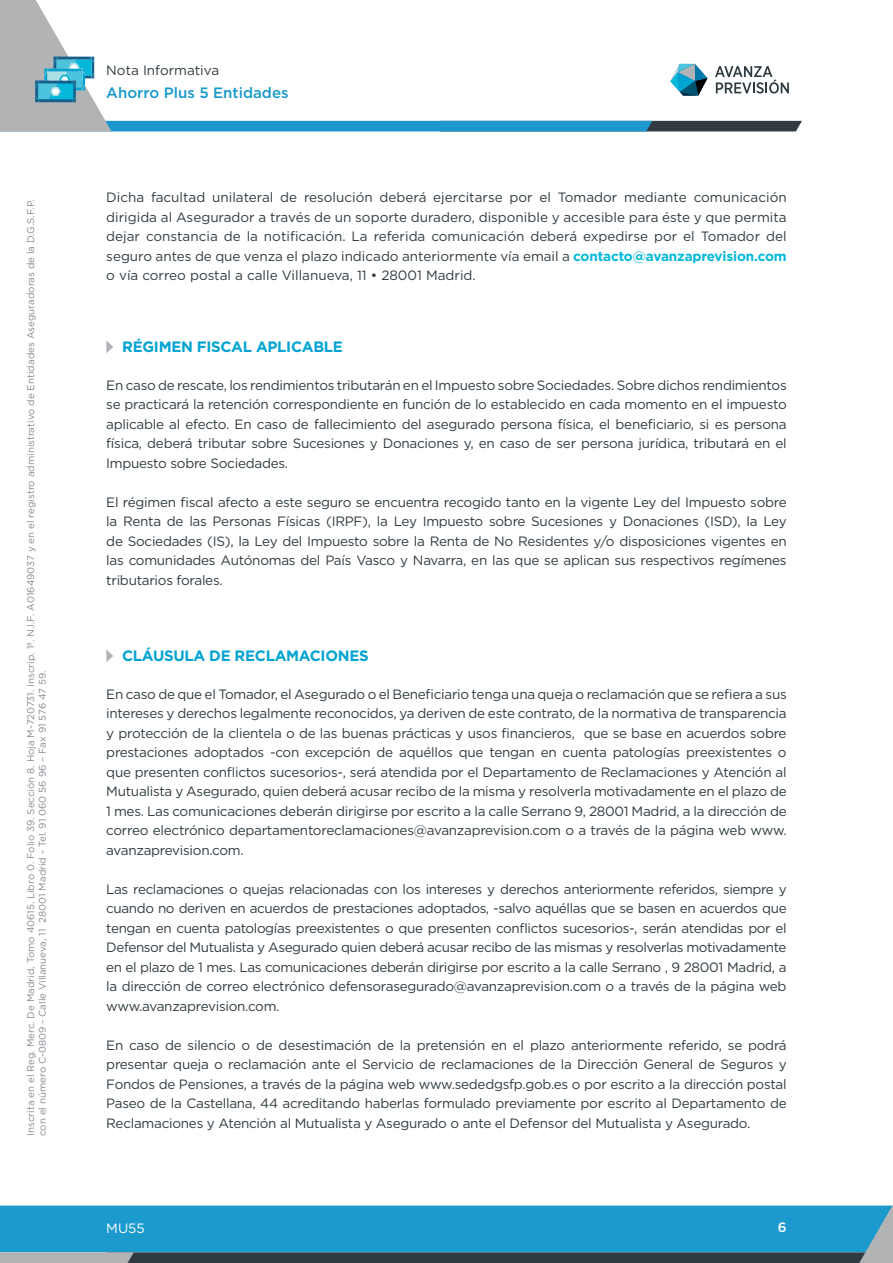
<style>
.page{position:relative;width:893px;height:1263px;background:#fff}
.page>*{position:absolute;margin:0;border:0;box-sizing:border-box;transform-origin:0 0}
.t1{font:700 15px "Gotham";letter-spacing:-.02em;color:#00a3d1}
.t2{font:500 15px "Gotham";color:#1799cb}
.t3{font:13.5px/19.5px "Gotham";letter-spacing:-.02em;color:#2f3b41;text-align:justify}
.t4{font:13.5px "Gotham";color:#2f3b41}
.t5{font:13.5px "Gotham";color:#fff}
.t6{font:500 13.5px "Gotham";color:#fff}
.t7{font:9.75px/11.7px "Gotham";color:#848a90}
.s1{font-weight:700;color:#03b8da}
</style>
<div class="page">
<svg style="left:0;top:1205px;width:893px;height:58px;background:#288db7"></svg>
<svg style="left:0;top:0;width:802px;height:131px"></svg>
<svg style="left:106px;top:340px;width:7px;height:13px"></svg>
<svg style="left:106px;top:649px;width:7px;height:13px"></svg>
<p class="t7" style="left:25px;top:1136px;width:938px;rotate:-90deg">Inscrita en el Reg. Merc. De Madrid, Tomo 40615. Libro 0. Folio 39. Sección 8. Hoja M-720731. Inscrip. 1ª. N.I.F. A01649037 y en el registro administrativo de Entidades Aseguradoras de la D.G.S.F.P. con el número C-0809 - Calle Villanueva, 11 28001 Madrid - Tel. 91 060 56 96 – Fax 91 576 47 59.</p>
<p class="t4" style="left:106px;top:61px;width:114px">Nota Informativa</p>
<p class="t2" style="left:106px;top:83px;width:184px">Ahorro Plus 5 Entidades</p>
<p class="t3" style="left:106px;top:187px;width:682px">Dicha facultad unilateral de resolución deberá ejercitarse por el Tomador mediante comunicación dirigida al Asegurador a través de un soporte duradero, disponible y accesible para éste y que permita dejar constancia de la notificación. La referida comunicación deberá expedirse por el Tomador del seguro antes de que venza el plazo indicado anteriormente vía email a <span class="s1">contacto@avanzaprevision.com </span>o vía correo postal a calle Villanueva, 11 • 28001 Madrid.</p>
<p class="t1" style="left:122px;top:337px;width:222px">RÉGIMEN FISCAL APLICABLE</p>
<p class="t3" style="left:106px;top:375px;width:682px">En caso de rescate, los rendimientos tributarán en el Impuesto sobre Sociedades. Sobre dichos rendimientos se practicará la retención correspondiente en función de lo establecido en cada momento en el impuesto aplicable al efecto. En caso de fallecimiento del asegurado persona física, el beneficiario, si es persona física, deberá tributar sobre Sucesiones y Donaciones y, en caso de ser persona jurídica, tributará en el Impuesto sobre Sociedades.</p>
<p class="t3" style="left:106px;top:492px;width:682px">El régimen fiscal afecto a este seguro se encuentra recogido tanto en la vigente Ley del Impuesto sobre la Renta de las Personas Físicas (IRPF), la Ley Impuesto sobre Sucesiones y Donaciones (ISD), la Ley de Sociedades (IS), la Ley del Impuesto sobre la Renta de No Residentes y/o disposiciones vigentes en las comunidades Autónomas del País Vasco y Navarra, en las que se aplican sus respectivos regímenes tributarios forales.</p>
<p class="t1" style="left:122px;top:646px;width:248px">CLÁUSULA DE RECLAMACIONES</p>
<p class="t3" style="left:106px;top:684px;width:682px">En caso de que el Tomador, el Asegurado o el Beneficiario tenga una queja o reclamación que se refiera a sus intereses y derechos legalmente reconocidos, ya deriven de este contrato, de la normativa de transparencia y protección de la clientela o de las buenas prácticas y usos financieros, que se base en acuerdos sobre prestaciones adoptados -con excepción de aquéllos que tengan en cuenta patologías preexistentes o que presenten conflictos sucesorios-, será atendida por el Departamento de Reclamaciones y Atención al Mutualista y Asegurado, quien deberá acusar recibo de la misma y resolverla motivadamente en el plazo de 1 mes. Las comunicaciones deberán dirigirse por escrito a la calle Serrano 9, 28001 Madrid, a la dirección de correo electrónico departamentoreclamaciones@avanzaprevision.com o a través de la página web www. avanzaprevision.com.</p>
<p class="t3" style="left:106px;top:879px;width:682px">Las reclamaciones o quejas relacionadas con los intereses y derechos anteriormente referidos, siempre y cuando no deriven en acuerdos de prestaciones adoptados, -salvo aquéllas que se basen en acuerdos que tengan en cuenta patologías preexistentes o que presenten conflictos sucesorios-, serán atendidas por el Defensor del Mutualista y Asegurado quien deberá acusar recibo de las mismas y resolverlas motivadamente en el plazo de 1 mes. Las comunicaciones deberán dirigirse por escrito a la calle Serrano , 9 28001 Madrid, a la dirección de correo electrónico defensorasegurado@avanzaprevision.com o a través de la página web www.avanzaprevision.com.</p>
<p class="t3" style="left:106px;top:1035px;width:682px">En caso de silencio o de desestimación de la pretensión en el plazo anteriormente referido, se podrá presentar queja o reclamación ante el Servicio de reclamaciones de la Dirección General de Seguros y Fondos de Pensiones, a través de la página web www.sededgsfp.gob.es o por escrito a la dirección postal Paseo de la Castellana, 44 acreditando haberlas formulado previamente por escrito al Departamento de Reclamaciones y Atención al Mutualista y Asegurado o ante el Defensor del Mutualista y Asegurado.</p>
<p class="t5" style="left:106px;top:1219px;width:40px">MU55</p>
<p class="t6" style="left:778px;top:1218px;width:10px">6</p>
</div>
